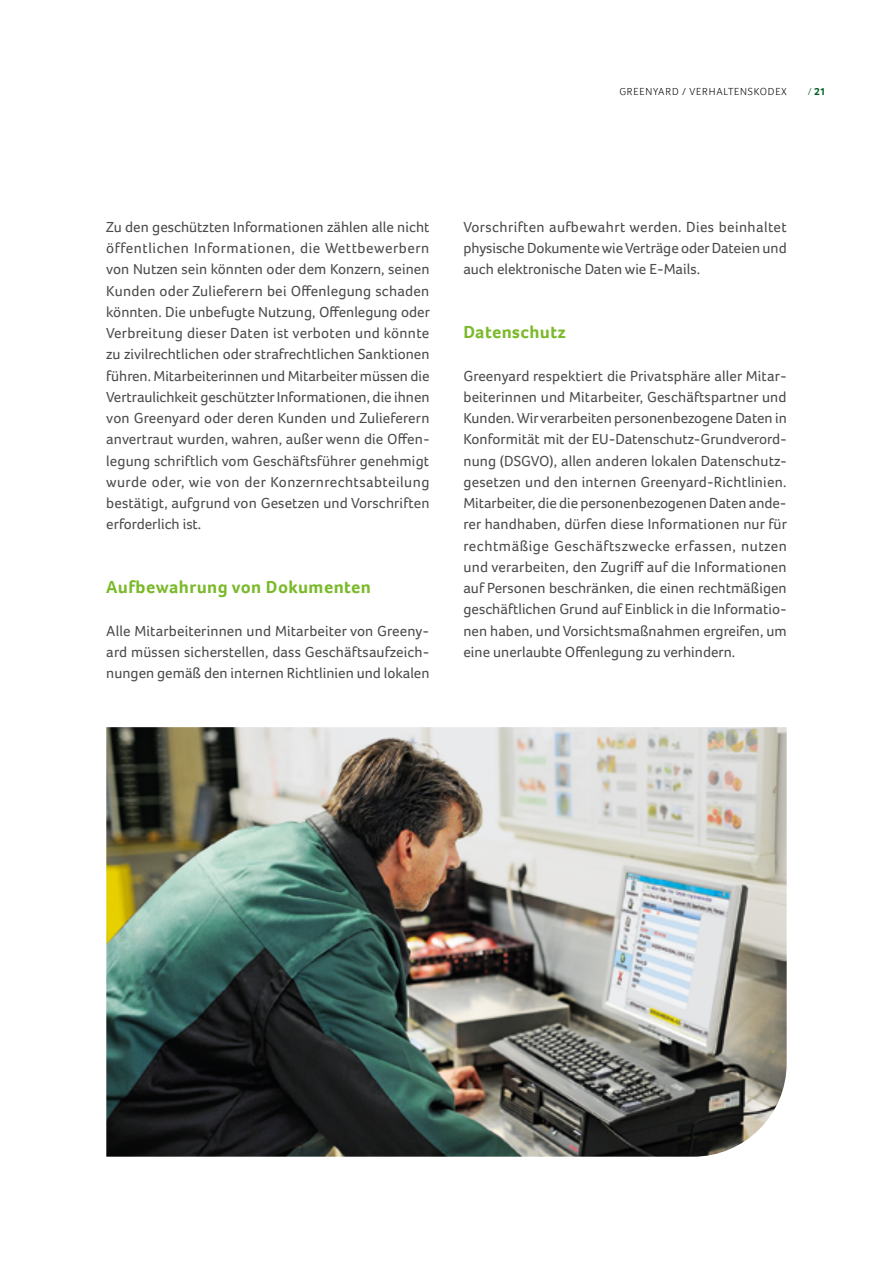
<style>
.page{position:relative;width:893px;height:1263px;background:#fff}
.page>*{position:absolute;margin:0;border:0;box-sizing:border-box;transform-origin:0 0}
.t1{font:700 18px "Foco";letter-spacing:.025em;color:#7ab929}
.t2{font:15px/21.3px "Foco";color:#4a4a49;text-align:justify}
.t3{font:300 10.5px "Foco";letter-spacing:.075em;color:#000}
.t4{font:700 10.5px "Foco";color:#005f21}
.s1{font-weight:300}
</style>
<div class="page">
<img style="left:106px;top:727px;width:681px;height:430px">
<p class="t3" style="left:619px;top:85px;width:169px">GREENYARD / VERHALTENSKODEX</p>
<p class="t4" style="left:808px;top:84px;width:19px"><span class="s1">/</span> 21</p>
<p class="t2" style="left:106px;top:216px;width:325px">Zu den geschützten Informationen zählen alle nicht öffentlichen Informationen, die Wettbewerbern von Nutzen sein könnten oder dem Konzern, seinen Kunden oder Zulieferern bei Offenlegung schaden könnten. Die unbefugte Nutzung, Offenlegung oder Verbreitung dieser Daten ist verboten und könnte zu zivilrechtlichen oder strafrechtlichen Sanktionen führen. Mitarbeiterinnen und Mitarbeiter müssen die Vertraulichkeit geschützter Informationen, die ihnen von Greenyard oder deren Kunden und Zulieferern anvertraut wurden, wahren, außer wenn die Offen&shy;legung schriftlich vom Geschäftsführer genehmigt wurde oder, wie von der Konzernrechtsabteilung bestätigt, aufgrund von Gesetzen und Vorschriften erforderlich ist.</p>
<p class="t1" style="left:106px;top:575px;width:266px">Aufbewahrung von Dokumenten</p>
<p class="t2" style="left:106px;top:620px;width:325px">Alle Mitarbeiterinnen und Mitarbeiter von Greeny&shy;ard müssen sicherstellen, dass Geschäftsaufzeich&shy;nungen gemäß den internen Richtlinien und lokalen</p>
<p class="t2" style="left:463px;top:216px;width:325px">Vorschriften aufbewahrt werden. Dies beinhaltet physische Dokumente wie Verträge oder Dateien und auch elektronische Daten wie E-Mails.</p>
<p class="t1" style="left:463px;top:320px;width:104px">Datenschutz</p>
<p class="t2" style="left:463px;top:365px;width:325px">Greenyard respektiert die Privatsphäre aller Mitar&shy;beiterinnen und Mitarbeiter, Geschäftspartner und Kunden. Wir verarbeiten personenbezogene Daten in Konformität mit der EU-Datenschutz-Grundverord&shy;nung (DSGVO), allen anderen lokalen Datenschutz&shy;gesetzen und den internen Greenyard-Richtlinien.<br>Mitarbeiter, die die personenbezogenen Daten ande&shy;rer handhaben, dürfen diese Informationen nur für rechtmäßige Geschäftszwecke erfassen, nutzen und verarbeiten, den Zugriff auf die Informationen auf Personen beschränken, die einen rechtmäßigen geschäftlichen Grund auf Einblick in die Informatio&shy;nen haben, und Vorsichtsmaßnahmen ergreifen, um eine unerlaubte Offenlegung zu verhindern.</p>
</div>
